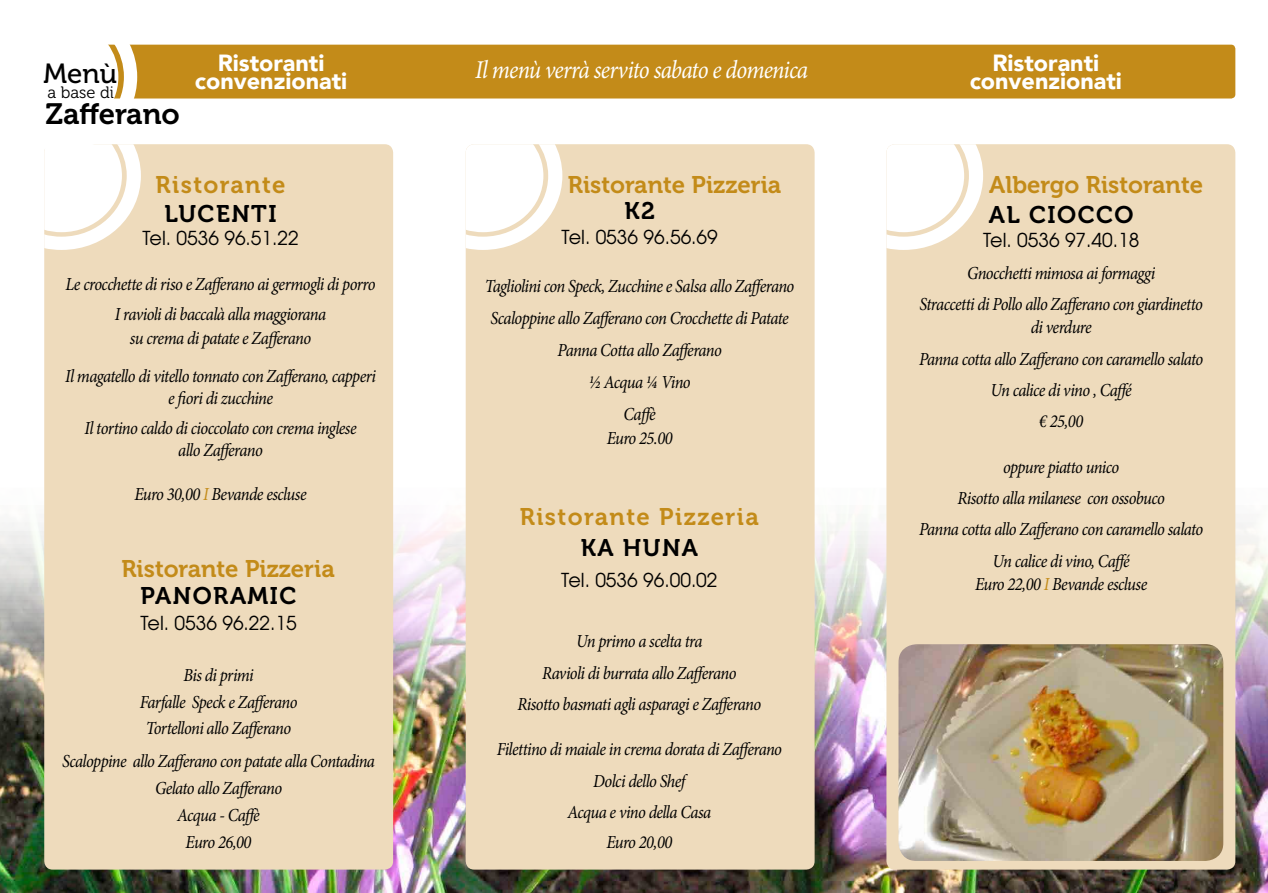
<style>
.page{position:relative;width:1268px;height:893px;background:#fff}
.page>*{position:absolute;margin:0;border:0;box-sizing:border-box;transform-origin:0 0}
.t1{font:29.25px "Museo 700";color:#000}
.t2{font:27.6px "Museo 500";color:#000}
.t3{font:italic 25.65px "Minion Pro";letter-spacing:-.035em;color:#fff;scale:.9 1}
.t4{font:24px "Museo 700";color:#c38b19}
.t5{font:24px "Museo 700";letter-spacing:.06em;color:#000}
.t6{font:24px "Museo 700";letter-spacing:.06em;color:#c38b19}
.t7{font:900 23.4px/18px "Avenir";color:#fff;text-align:center}
.t8{font:19.2px "Avant Garde";color:#000}
.t9{font:italic 18.3px/31.2px "Minion Pro";letter-spacing:-.04em;color:#000;text-align:center;scale:.9 1}
.t10{font:16.5px "Museo 300";color:#000}
.s1{color:#c38b19}
</style>
<div class="page">
<img style="left:0;top:468px;width:1267px;height:425px">
<div style="left:886px;top:144px;width:348px;height:726px;background:#eedbbc;border-radius:9px"></div>
<svg style="left:886px;top:144px;width:96px;height:106px"></svg>
<img style="left:898px;top:644px;width:324px;height:217px">
<div style="left:44px;top:144px;width:349px;height:726px;background:#eedbbc;border-radius:9px"></div>
<div style="left:465px;top:144px;width:349px;height:726px;background:#eedbbc;border-radius:9px"></div>
<svg style="left:465px;top:144px;width:97px;height:106px"></svg>
<div style="left:141px;top:45px;width:1093px;height:54px;background:#c38b19"></div>
<svg style="left:44px;top:44px;width:97px;height:206px"></svg>
<h2 class="t2" style="left:44px;top:58px;width:75px">Menù</h2>
<p class="t10" style="left:48px;top:83px;width:68px">a base di</p>
<h1 class="t1" style="left:46px;top:98px;width:136px">Zafferano</h1>
<p class="t7" style="left:195px;top:53px;width:154px">Ristoranti convenzionati</p>
<h3 class="t4" style="left:155px;top:172px;width:132px">Ristorante</h3>
<h3 class="t5" style="left:164px;top:200px;width:112px">Lucenti</h3>
<p class="t8" style="left:142px;top:226px;width:158px">Tel. 0536 96.51.22</p>
<p class="t9" style="left:66px;top:269px;width:346px;line-height:30px">Le crocchette di riso e Zafferano ai germogli di porro<br>I ravioli di baccalà alla maggiorana</p>
<p class="t9" style="left:65px;top:320px;width:347px;line-height:37.5px">su crema di patate e Zafferano<br>Il magatello di vitello tonnato con Zafferano, capperi</p>
<p class="t9" style="left:84px;top:383px;width:304px;line-height:30px">e fiori di zucchine<br>Il tortino caldo di cioccolato con crema inglese</p>
<p class="t9" style="left:178px;top:435px;width:95px">allo Zafferano</p>
<p class="t9" style="left:134px;top:479px;width:193px">Euro 30,00 <span class="s1">I</span> Bevande escluse</p>
<h3 class="t4" style="left:121px;top:555px;width:215px">Ristorante Pizzeria</h3>
<h3 class="t5" style="left:141px;top:582px;width:107px">Panoramic</h3>
<p class="t8" style="left:140px;top:611px;width:158px">Tel. 0536 96.22.15</p>
<p class="t9" style="left:140px;top:661px;width:177px;line-height:26.8px">Bis di primi<br>Farfalle Speck e Zafferano<br>Tortelloni allo Zafferano</p>
<p class="t9" style="left:62px;top:748px;width:349px;line-height:26.8px">Scaloppine allo Zafferano con patate alla Contadina<br>Gelato allo Zafferano<br>Acqua - Caffè<br>Euro 26,00</p>
<h3 class="t3" style="left:475px;top:52px;width:371px">Il menù verrà servito sabato e domenica</h3>
<p class="t7" style="left:969px;top:53px;width:154px">Ristoranti convenzionati</p>
<h3 class="t4" style="left:568px;top:172px;width:215px">Ristorante Pizzeria</h3>
<h3 class="t5" style="left:624px;top:198px;width:32px">K2</h3>
<p class="t8" style="left:561px;top:225px;width:158px">Tel. 0536 96.56.69</p>
<p class="t9" style="left:485px;top:270px;width:345px;line-height:32px">Tagliolini con Speck, Zucchine e Salsa allo Zafferano<br>Scaloppine allo Zafferano con Crocchette di Patate<br>Panna Cotta allo Zafferano<br>½ Acqua ¼ Vino<br>Caffè</p>
<p class="t9" style="left:606px;top:422px;width:75px">Euro 25.00</p>
<h3 class="t6" style="left:519px;top:503px;width:241px">Ristorante Pizzeria</h3>
<h3 class="t5" style="left:580px;top:535px;width:116px">Ka Huna</h3>
<p class="t8" style="left:561px;top:568px;width:158px">Tel. 0536 96.00.02</p>
<p class="t9" style="left:517px;top:625px;width:272px">Un primo a scelta tra<br>Ravioli di burrata allo Zafferano<br>Risotto basmati agli asparagi e Zafferano</p>
<p class="t9" style="left:496px;top:734px;width:318px">Filettino di maiale in crema dorata di Zafferano<br>Dolci dello Shef<br>Acqua e vino della Casa</p>
<p class="t9" style="left:606px;top:826px;width:75px">Euro 20,00</p>
<h3 class="t4" style="left:988px;top:172px;width:215px">Albergo Ristorante</h3>
<h3 class="t5" style="left:988px;top:202px;width:77px">Al Ciocco</h3>
<p class="t8" style="left:982px;top:228px;width:158px">Tel. 0536 97.40.18</p>
<p class="t9" style="left:919px;top:257px;width:316px">Gnocchetti mimosa ai formaggi<br>Straccetti di Pollo allo Zafferano con giardinetto</p>
<p class="t9" style="left:918px;top:312px;width:317px">di verdure<br>Panna cotta allo Zafferano con caramello salato<br>Un calice di vino , Caffé<br>€ 25,00</p>
<p class="t9" style="left:918px;top:452px;width:317px">oppure piatto unico<br>Risotto alla milanese con ossobuco<br>Panna cotta allo Zafferano con caramello salato<br>Un calice di vino, Caffé</p>
<p class="t9" style="left:974px;top:568px;width:193px">Euro 22,00 <span class="s1">I</span> Bevande escluse</p>
</div>
